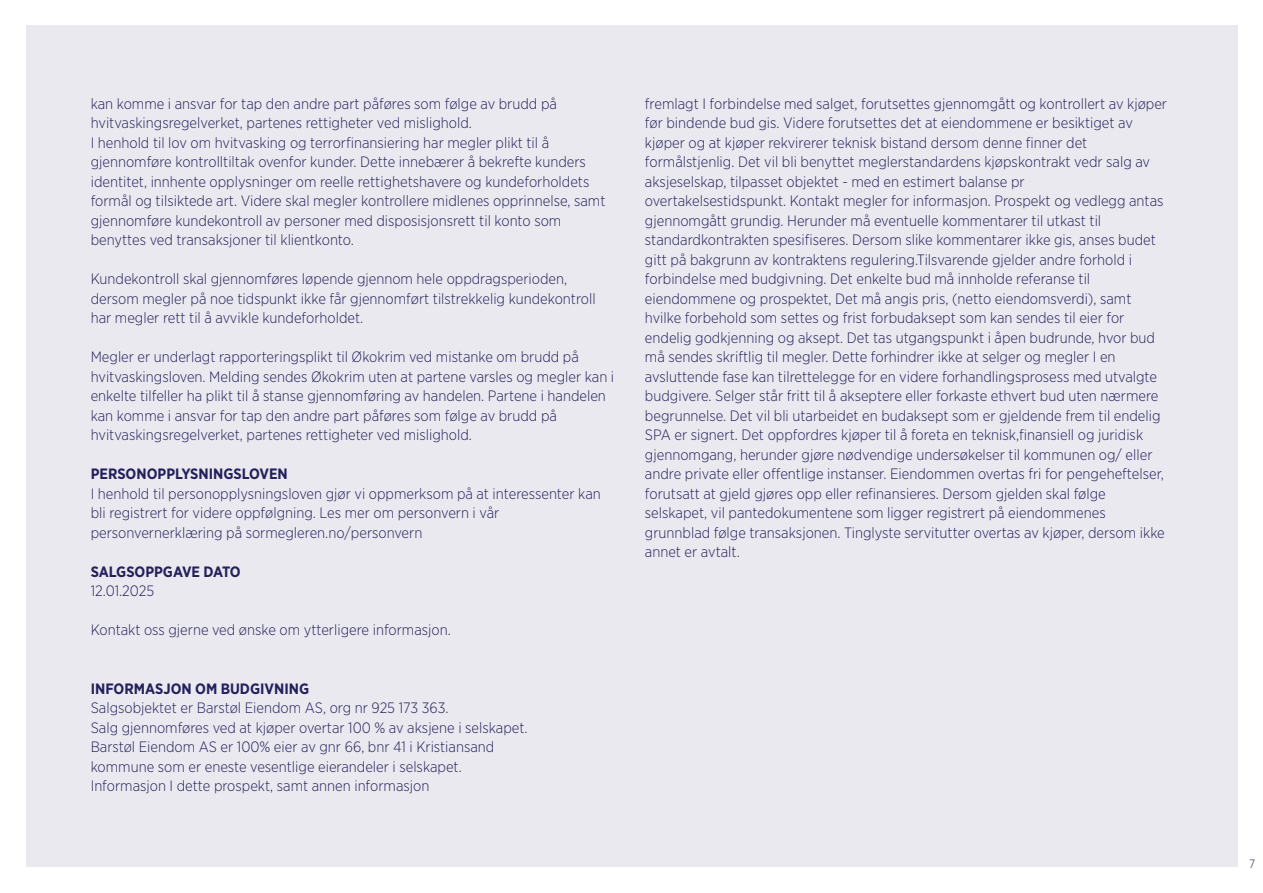
<style>
.page{position:relative;width:1263px;height:893px;background:#fff}
.page>*{position:absolute;margin:0;border:0;box-sizing:border-box;transform-origin:0 0}
.t1{font:300 15px/19.5px "Gotham Narrow";color:#24205b}
.t2{font:700 15px "Gotham Narrow";color:#24205b}
.t3{font:300 12px "Gotham Narrow";color:#24205b}
</style>
<div class="page">
<div style="left:26px;top:26px;width:1211px;height:841px;background:#eae9ef"></div>
<p class="t1" style="left:91px;top:93px;width:516px">kan komme i ansvar for tap den andre part påføres som følge av brudd på hvitvaskingsregelverket, partenes rettigheter ved mislighold.<br>I henhold til lov om hvitvasking og terrorfinansiering har megler plikt til å gjennomføre kontrolltiltak ovenfor kunder. Dette innebærer å bekrefte kunders identitet, innhente opplysninger om reelle rettighetshavere og kundeforholdets formål og tilsiktede art. Videre skal megler kontrollere midlenes opprinnelse, samt gjennomføre kundekontroll av personer med disposisjonsrett til konto som benyttes ved transaksjoner til klientkonto.</p>
<p class="t1" style="left:91px;top:269px;width:506px">Kundekontroll skal gjennomføres løpende gjennom hele oppdragsperioden, dersom megler på noe tidspunkt ikke får gjennomført tilstrekkelig kundekontroll har megler rett til å avvikle kundeforholdet.</p>
<p class="t1" style="left:91px;top:347px;width:525px">Megler er underlagt rapporteringsplikt til Økokrim ved mistanke om brudd på hvitvaskingsloven. Melding sendes Økokrim uten at partene varsles og megler kan i enkelte tilfeller ha plikt til å stanse gjennomføring av handelen. Partene i handelen kan komme i ansvar for tap den andre part påføres som følge av brudd på hvitvaskingsregelverket, partenes rettigheter ved mislighold.</p>
<p class="t2" style="left:91px;top:464px;width:199px">PERSONOPPLYSNINGSLOVEN</p>
<p class="t1" style="left:91px;top:483px;width:512px">I henhold til personopplysningsloven gjør vi oppmerksom på at interessenter kan bli registrert for videre oppfølgning. Les mer om personvern i vår personvernerklæring på sormegleren.no/personvern</p>
<p class="t2" style="left:91px;top:562px;width:152px">SALGSOPPGAVE DATO</p>
<p class="t1" style="left:91px;top:581px;width:65px">12.01.2025</p>
<p class="t1" style="left:91px;top:620px;width:362px">Kontakt oss gjerne ved ønske om ytterligere informasjon.</p>
<p class="t2" style="left:91px;top:679px;width:220px">INFORMASJON OM BUDGIVNING</p>
<p class="t1" style="left:91px;top:698px;width:438px">Salgsobjektet er Barstøl Eiendom AS, org nr 925 173 363.<br>Salg gjennomføres ved at kjøper overtar 100 % av aksjene i selskapet.<br>Barstøl Eiendom AS er 100% eier av gnr 66, bnr 41 i Kristiansand kommune som er eneste vesentlige eierandeler i selskapet.<br>Informasjon I dette prospekt, samt annen informasjon</p>
<p class="t1" style="left:645px;top:93px;width:524px">fremlagt I forbindelse med salget, forutsettes gjennomgått og kontrollert av kjøper før bindende bud gis. Videre forutsettes det at eiendommene er besiktiget av kjøper og at kjøper rekvirerer teknisk bistand dersom denne finner det formålstjenlig. Det vil bli benyttet meglerstandardens kjøpskontrakt vedr salg av aksjeselskap, tilpasset objektet ‑ med en estimert balanse pr overtakelsestidspunkt. Kontakt megler for informasjon. Prospekt og vedlegg antas gjennomgått grundig. Herunder må eventuelle kommentarer til utkast til standardkontrakten spesifiseres. Dersom slike kommentarer ikke gis, anses budet gitt på bakgrunn av kontraktens regulering.Tilsvarende gjelder andre forhold i forbindelse med budgivning. Det enkelte bud må innholde referanse til eiendommene og prospektet, Det må angis pris, (netto eiendomsverdi), samt hvilke forbehold som settes og frist forbudaksept som kan sendes til eier for endelig godkjenning og aksept. Det tas utgangspunkt i åpen budrunde, hvor bud må sendes skriftlig til megler. Dette forhindrer ikke at selger og megler I en avsluttende fase kan tilrettelegge for en videre forhandlingsprosess med utvalgte budgivere. Selger står fritt til å akseptere eller forkaste ethvert bud uten nærmere begrunnelse. Det vil bli utarbeidet en budaksept som er gjeldende frem til endelig SPA er signert. Det oppfordres kjøper til å foreta en teknisk,finansiell og juridisk gjennomgang, herunder gjøre nødvendige undersøkelser til kommunen og/ eller andre private eller offentlige instanser. Eiendommen overtas fri for pengeheftelser, forutsatt at gjeld gjøres opp eller refinansieres. Dersom gjelden skal følge selskapet, vil pantedokumentene som ligger registrert på eiendommenes grunnblad følge transaksjonen. Tinglyste servitutter overtas av kjøper, dersom ikke annet er avtalt.</p>
<p class="t3" style="left:1249px;top:856px;width:8px">7</p>
</div>
